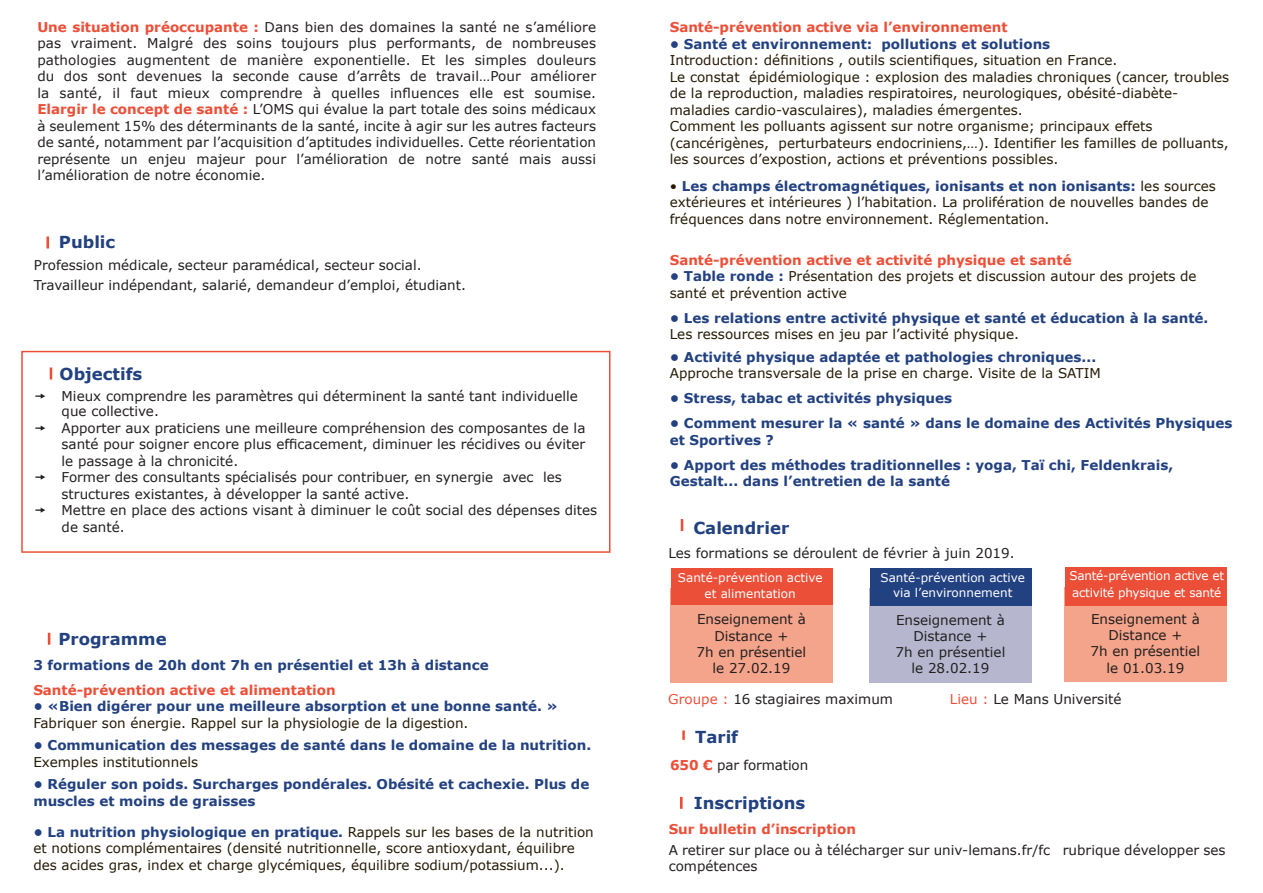
<style>
.page{position:relative;width:1263px;height:893px;background:#fff}
.page>*{position:absolute;margin:0;border:0;box-sizing:border-box;transform-origin:0 0}
.t1{font:700 16.5px "Verdana";color:#224181}
.Style_de_paragraphe{font:13.5px/16.5px "Verdana";color:#231f20}
.t2{font:13.5px/16.5px "Verdana";color:#251a05}
.t3{font:700 13.5px/16.5px "Verdana";color:#224181}
.t4{font:700 13.5px "Verdana";color:#ec4f38}
.t5{font:12px/15px "Verdana";color:#fff;text-align:center}
.t6{font:12px/16.5px "Verdana";letter-spacing:-.02em;color:#fff}
.s1{font-weight:700;color:#ec4f38}
.s2{font-weight:400;color:#251a05}
.s3{font-weight:700;color:#224181}
.s4{color:#ec4f38}
</style>
<div class="page">
<svg style="left:681px;top:519px;width:2px;height:12px"></svg>
<svg style="left:682px;top:730px;width:3px;height:10px"></svg>
<svg style="left:46px;top:237px;width:3px;height:11px"></svg>
<svg style="left:50px;top:368px;width:2px;height:12px"></svg>
<svg style="left:680px;top:797px;width:3px;height:12px"></svg>
<div style="left:21px;top:351px;width:589px;height:202px;border:2px solid #ec4f38"></div>
<div style="left:671px;top:588px;width:162px;height:94px;background:#f4a48a"></div>
<div style="left:671px;top:568px;width:162px;height:36px;background:#ec4f38"></div>
<div style="left:870px;top:588px;width:162px;height:95px;background:#b6b7cf"></div>
<div style="left:870px;top:569px;width:162px;height:37px;background:#224181"></div>
<div style="left:1065px;top:588px;width:162px;height:94px;background:#f4a48a"></div>
<div style="left:1065px;top:567px;width:161px;height:39px;background:#ec4f38"></div>
<svg style="left:48px;top:633px;width:2px;height:12px"></svg>
<p class="Style_de_paragraphe" style="left:37px;top:18px;width:560px;text-align:justify"><span class="s1">Une situation préoccupante :</span> Dans bien des domaines la santé ne s’améliore pas vraiment. Malgré des soins toujours plus performants, de nombreuses pathologies augmentent de manière exponentielle. Et les simples douleurs du dos sont devenues la seconde cause d’arrêts de travail…Pour améliorer la santé, il faut mieux comprendre à quelles influences elle est soumise.<br><span class="s1">Elargir le concept de santé :</span> L’OMS qui évalue la part totale des soins médicaux à seulement 15% des déterminants de la santé, incite à agir sur les autres facteurs de santé, notamment par l’acquisition d’aptitudes individuelles. Cette réorientation représente un enjeu majeur pour l’amélioration de notre santé mais aussi l’amélioration de notre économie.</p>
<p class="t1" style="left:59px;top:230px;width:58px">Public</p>
<p class="Style_de_paragraphe" style="left:34px;top:257px;width:389px">Profession médicale, secteur paramédical, secteur social.</p>
<p class="Style_de_paragraphe" style="left:34px;top:276px;width:434px">Travailleur indépendant, salarié, demandeur d’emploi, étudiant.</p>
<p class="t1" style="left:60px;top:363px;width:84px">Objectifs</p>
<p class="Style_de_paragraphe" style="left:62px;top:389px;width:518px;line-height:15px;text-indent:-27px">▼ Mieux comprendre les paramètres qui déterminent la santé tant individuelle que collective.</p>
<p class="Style_de_paragraphe" style="left:62px;top:420px;width:525px;text-align:justify;text-indent:-27px">▼ Apporter aux praticiens une meilleure compréhension des composantes de la santé pour soigner encore plus efficacement, diminuer les récidives ou éviter le passage à la chronicité.</p>
<p class="Style_de_paragraphe" style="left:62px;top:469px;width:502px;text-indent:-27px">▼ Former des consultants spécialisés pour contribuer, en synergie avec les structures existantes, à développer la santé active.</p>
<p class="Style_de_paragraphe" style="left:62px;top:502px;width:537px;text-indent:-27px">▼ Mettre en place des actions visant à diminuer le coût social des dépenses dites de santé.</p>
<p class="t1" style="left:58px;top:627px;width:110px">Programme</p>
<p class="t3" style="left:33px;top:656px;width:457px">3 formations de 20h dont 7h en présentiel et 13h à distance</p>
<p class="t4" style="left:33px;top:680px;width:304px">Santé-prévention active et alimentation</p>
<p class="t3" style="left:33px;top:698px;width:526px">• «Bien digérer pour une meilleure absorption et une bonne santé. »<br><span class="s2">Fabriquer son énergie. Rappel sur la physiologie de la digestion.</span></p>
<p class="t3" style="left:33px;top:737px;width:559px">• Communication des messages de santé dans le domaine de la nutrition.<br><span class="s2">Exemples institutionnels</span></p>
<p class="t3" style="left:33px;top:776px;width:557px">• Réguler son poids. Surcharges pondérales. Obésité et cachexie. Plus de muscles et moins de graisses</p>
<p class="t2" style="left:33px;top:823px;width:562px"><span class="s3">• La nutrition physiologique en pratique.</span> Rappels sur les bases de la nutrition et notions complémentaires (densité nutritionnelle, score antioxydant, équilibre des acides gras, index et charge glycémiques, équilibre sodium/potassium...).</p>
<p class="t4" style="left:670px;top:18px;width:339px">Santé-prévention active via l’environnement</p>
<p class="t2" style="left:670px;top:35px;width:561px"><span class="s3">• Santé et environnement: pollutions et solutions<br></span>Introduction: définitions , outils scientifiques, situation en France.<br>Le constat épidémiologique : explosion des maladies chroniques (cancer, troubles de la reproduction, maladies respiratoires, neurologiques, obésité-diabète&shy;maladies cardio-vasculaires), maladies émergentes.<br>Comment les polluants agissent sur notre organisme; principaux effets (cancérigènes, perturbateurs endocriniens,…). Identifier les familles de polluants, les sources d’expostion, actions et préventions possibles.</p>
<p class="t2" style="left:670px;top:177px;width:547px">• <span class="s3">Les champs électromagnétiques, ionisants et non ionisants:</span> les sources extérieures et intérieures ) l’habitation. La prolifération de nouvelles bandes de fréquences dans notre environnement. Réglementation.</p>
<p class="t4" style="left:670px;top:250px;width:403px">Santé-prévention active et activité physique et santé</p>
<p class="t2" style="left:670px;top:268px;width:528px"><span class="s3">• Table ronde :</span> Présentation des projets et discussion autour des projets de santé et prévention active</p>
<p class="t3" style="left:670px;top:309px;width:540px">• Les relations entre activité physique et santé et éducation à la santé.<br><span class="s2">Les ressources mises en jeu par l’activité physique.</span></p>
<p class="t2" style="left:670px;top:348px;width:432px"><span class="s3">• Activité physique adaptée et pathologies chroniques...<br></span>Approche transversale de la prise en charge. Visite de la SATIM</p>
<p class="t3" style="left:670px;top:390px;width:284px">• Stress, tabac et activités physiques</p>
<p class="t3" style="left:670px;top:415px;width:564px">• Comment mesurer la « santé » dans le domaine des Activités Physiques et Sportives ?</p>
<p class="t3" style="left:670px;top:456px;width:505px">• Apport des méthodes traditionnelles : yoga, Taï chi, Feldenkrais,<br>Gestalt... dans l’entretien de la santé</p>
<p class="t1" style="left:693px;top:516px;width:97px">Calendrier</p>
<p class="Style_de_paragraphe" style="left:668px;top:545px;width:348px">Les formations se déroulent de février à juin 2019.</p>
<p class="t5" style="left:678px;top:570px;width:146px">Santé-prévention active</p>
<p class="t5" style="left:705px;top:586px;width:93px">et alimentation</p>
<p class="Style_de_paragraphe" style="left:697px;top:611px;width:110px;text-align:center">Enseignement à<br>Distance +</p>
<p class="Style_de_paragraphe" style="left:696px;top:643px;width:111px">7h en présentiel</p>
<p class="Style_de_paragraphe" style="left:712px;top:660px;width:79px">le 27.02.19</p>
<p class="t5" style="left:880px;top:570px;width:146px">Santé-prévention active via l’environnement</p>
<p class="t6" style="left:1069px;top:567px;width:156px">Santé-prévention active et activité physique et santé</p>
<p class="Style_de_paragraphe" style="left:896px;top:612px;width:110px;text-align:center">Enseignement à<br>Distance +</p>
<p class="Style_de_paragraphe" style="left:895px;top:644px;width:111px">7h en présentiel</p>
<p class="Style_de_paragraphe" style="left:911px;top:660px;width:79px">le 28.02.19</p>
<p class="Style_de_paragraphe" style="left:1091px;top:611px;width:110px;text-align:center">Enseignement à<br>Distance +</p>
<p class="Style_de_paragraphe" style="left:1090px;top:643px;width:111px">7h en présentiel</p>
<p class="Style_de_paragraphe" style="left:1106px;top:659px;width:79px">le 01.03.19</p>
<p class="Style_de_paragraphe" style="left:668px;top:691px;width:226px"><span class="s4">Groupe :</span> 16 stagiaires maximum</p>
<p class="Style_de_paragraphe" style="left:950px;top:691px;width:173px"><span class="s4">Lieu :</span> Le Mans Université</p>
<p class="t1" style="left:695px;top:726px;width:45px">Tarif</p>
<p class="Style_de_paragraphe" style="left:670px;top:757px;width:140px"><span class="s1">650 €</span> par formation</p>
<p class="t1" style="left:694px;top:791px;width:113px">Inscriptions</p>
<p class="t4" style="left:669px;top:819px;width:189px">Sur bulletin d’inscription</p>
<p class="Style_de_paragraphe" style="left:669px;top:841px;width:558px">A retirer sur place ou à télécharger sur univ-lemans.fr/fc rubrique développer ses compétences</p>
</div>
